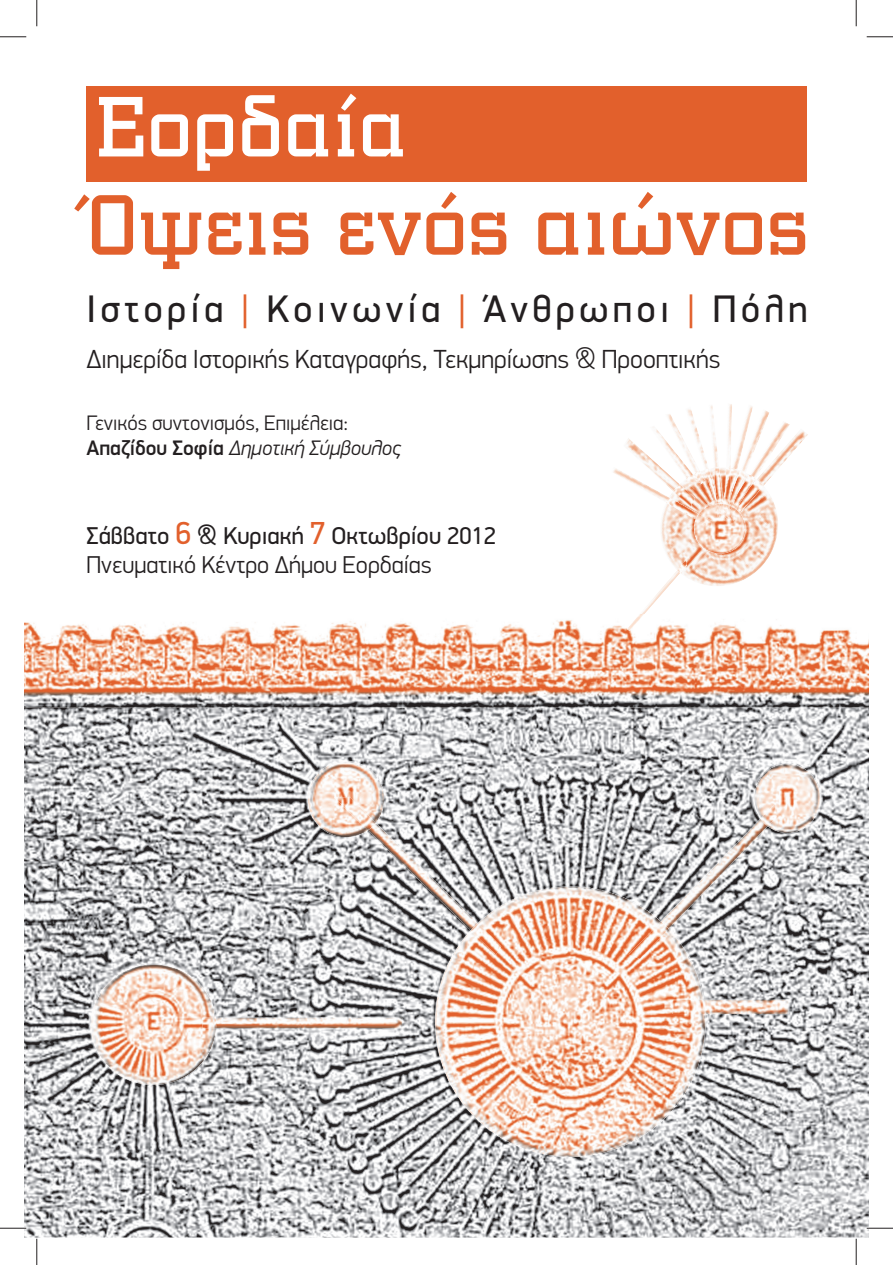
<style>
.page{position:relative;width:893px;height:1265px;background:#fff}
.page>*{position:absolute;margin:0;border:0;box-sizing:border-box;transform-origin:0 0}
.t1{font:84px "PF Synch Pro";color:#e2602c}
.t2{font:84px "PF Synch Pro";color:#fff}
.t3{font:38.5px "PF Din Display Pro";letter-spacing:.11em;color:#231f20}
.t4{font:300 26.25px "PF Din Display Pro";color:#231f20}
.t5{font:300 24.5px/29.2px "PF Din Display Pro";color:#231f20}
.t6{font:300 21px/25.2px "PF Din Display Pro";color:#231f20}
.s1{color:#e2602c}
.s2{font-weight:500}
.s3{font-style:italic}
.s4{font-weight:400}
.s5{font-weight:400;font-size:31.85px;color:#e2602c}
</style>
<div class="page">
<div style="left:86px;top:86px;width:720px;height:96px;background:#e2602c"></div>
<img style="left:24px;top:707px;width:844px;height:530px">
<img style="left:24px;top:620px;width:844px;height:87px">
<img style="left:660px;top:818px;width:107px;height:110px">
<img style="left:368px;top:822px;width:109px;height:108px">
<img style="left:216px;top:1017px;width:186px;height:11px">
<img style="left:705px;top:999px;width:83px;height:14px">
<img style="left:753px;top:763px;width:67px;height:69px;border-radius:50%">
<img style="left:760px;top:804px;width:16px;height:22px">
<img style="left:307px;top:760px;width:77px;height:77px;border-radius:50%">
<img style="left:333px;top:797px;width:43px;height:33px">
<img style="left:91px;top:964px;width:125px;height:120px;border-radius:50%">
<img style="left:435px;top:886px;width:270px;height:270px;border-radius:50%">
<img style="left:628px;top:921px;width:40px;height:37px">
<img style="left:470px;top:923px;width:31px;height:31px">
<img style="left:672px;top:999px;width:33px;height:14px">
<img style="left:642px;top:586px;width:27px;height:28px">
<img style="left:626px;top:614px;width:18px;height:17px">
<img style="left:626px;top:438px;width:23px;height:28px">
<img style="left:661px;top:468px;width:117px;height:118px">
<svg style="left:676px;top:560px;width:10px;height:13px"></svg>
<img style="left:672px;top:484px;width:22px;height:13px">
<img style="left:756px;top:431px;width:51px;height:55px">
<img style="left:739px;top:479px;width:24px;height:34px">
<img style="left:613px;top:466px;width:55px;height:36px">
<img style="left:665px;top:497px;width:33px;height:22px">
<img style="left:667px;top:414px;width:32px;height:59px">
<img style="left:649px;top:425px;width:43px;height:53px">
<img style="left:685px;top:474px;width:9px;height:8px">
<svg style="left:694px;top:471px;width:10px;height:13px"></svg>
<img style="left:684px;top:409px;width:24px;height:60px">
<img style="left:704px;top:468px;width:9px;height:35px">
<img style="left:710px;top:405px;width:8px;height:62px">
<img style="left:713px;top:467px;width:9px;height:36px">
<img style="left:725px;top:406px;width:5px;height:64px">
<img style="left:749px;top:422px;width:40px;height:56px">
<img style="left:745px;top:474px;width:10px;height:32px">
<img style="left:739px;top:486px;width:11px;height:23px">
<img style="left:739px;top:410px;width:30px;height:62px">
<img style="left:724px;top:470px;width:21px;height:35px">
<img style="left:730px;top:404px;width:22px;height:65px">
<img style="left:729px;top:468px;width:8px;height:23px">
<img style="left:693px;top:503px;width:52px;height:50px;border-radius:50%">
<img style="left:695px;top:513px;width:16px;height:15px">
<svg style="left:715px;top:491px;width:24px;height:29px"></svg>
<hr style="left:0;top:1226px;width:26px;height:2px;background:#fff">
<hr style="left:866px;top:1226px;width:26px;height:2px;background:#fff">
<svg style="left:0;top:36px;width:26px;height:1px"></svg>
<svg style="left:866px;top:36px;width:26px;height:1px"></svg>
<svg style="left:0;top:1227px;width:26px;height:1px"></svg>
<svg style="left:866px;top:1227px;width:26px;height:1px"></svg>
<svg style="left:36px;top:0;width:1px;height:26px"></svg>
<svg style="left:36px;top:1238px;width:1px;height:26px"></svg>
<svg style="left:855px;top:0;width:1px;height:26px"></svg>
<svg style="left:855px;top:1238px;width:1px;height:26px"></svg>
<h1 class="t2" style="left:95px;top:95px;width:314px">Εορδαία</h1>
<h1 class="t1" style="left:86px;top:193px;width:723px">Όψεις ενός αιώνος</h1>
<h2 class="t3" style="left:86px;top:294px;width:722px">Ιστορία <span class="s1">|</span> Κοινωνία <span class="s1">|</span> Άνθρωποι <span class="s1">|</span> Πόλη</h2>
<p class="t4" style="left:86px;top:349px;width:635px">∆ιημερίδα Ιστορικής Καταγραφής, Τεκμηρίωσης &amp; Προοπτικής</p>
<p class="t6" style="left:86px;top:412px;width:316px">Γενικός συντονισμός, Επιμέλεια:<br><span class="s2">Απαζίδου Σοφία</span> <span class="s3">∆ημοτική Σύμβουλος</span></p>
<p class="t5" style="left:86px;top:522px;width:411px"><span class="s4">Σάββατο</span> <span class="s5">6</span> <span class="s4">&amp; Κυριακή</span> <span class="s5">7</span> <span class="s4">Οκτωβρίου 2012<br></span>Πνευματικό Κέντρο ∆ήμου Εορδαίας</p>
</div>
